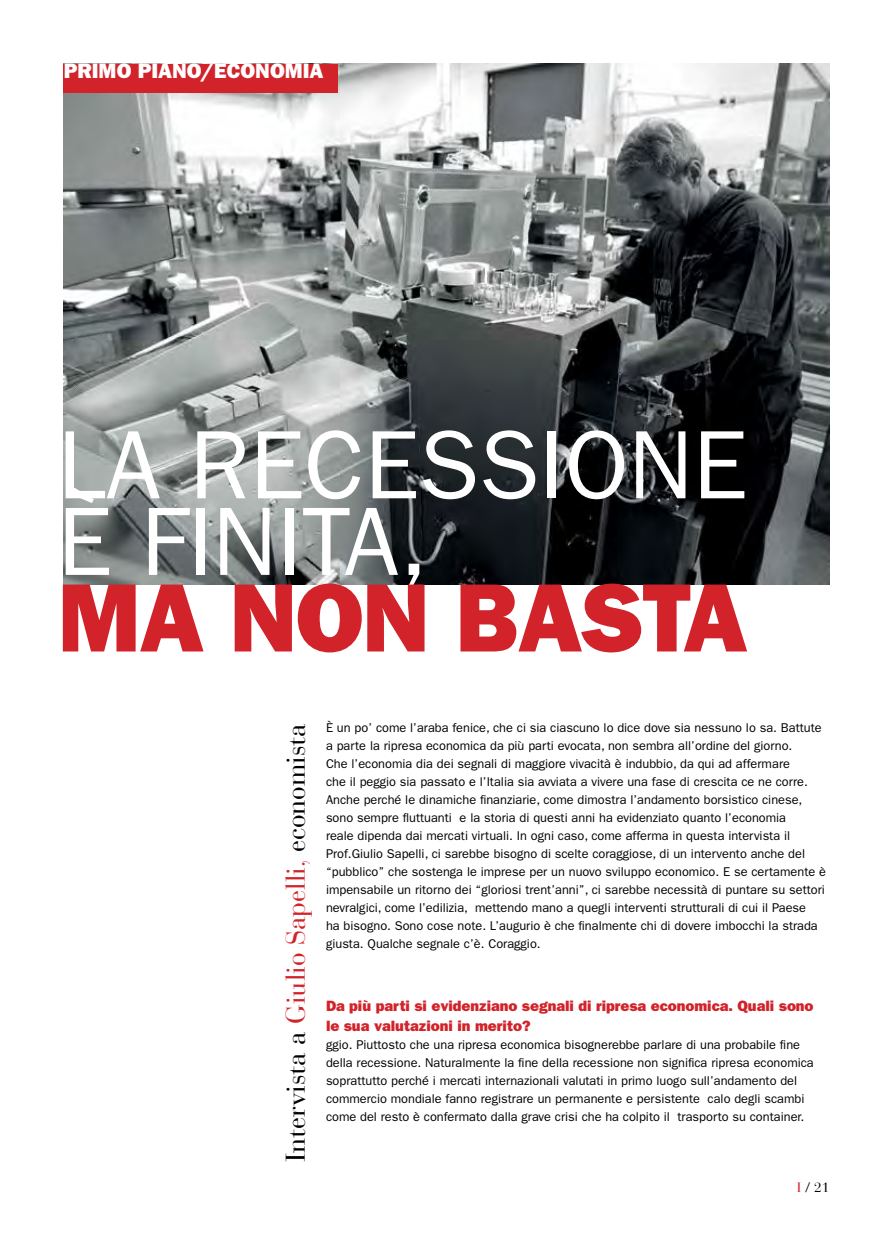
<style>
.page{position:relative;width:893px;height:1234px;background:#fff}
.page>*{position:absolute;margin:0;border:0;box-sizing:border-box;transform-origin:0 0}
.t1{font:97.5px/76.5px "ITC Franklin Gothic Std";color:#fff}
.t2{font:27px "Bauer Bodoni LT";color:#000}
.t3{font:21px "ITC Franklin Gothic Std Hvy";color:#fff}
.t4{font:15px/19.5px "ITC Franklin Gothic Std Hvy";color:#d2232a}
.t5{font:13.5px "Bauer Bodoni LT";color:#000}
.t6{font:12.75px/18px "ITC Franklin Gothic Std";color:#000}
.s1{font-family:"ITC Franklin Gothic Std Hvy";color:#d2232a}
.s2{color:#d2232a}
</style>
<div class="page">
<img style="left:64px;top:64px;width:765px;height:520px">
<div style="left:64px;top:64px;width:274px;height:28px;background:#d2232a"></div>
<p class="t3" style="left:64px;top:59px;width:261px">PRIMO PIANO/ECONOMIA</p>
<p class="t1" style="left:57px;top:427px;width:691px">LA RECESSIONE<br>È FINITA,<br><span class="s1">MA NON BASTA</span></p>
<p class="t2" style="left:279px;top:1161px;width:440px;rotate:-90deg">Intervista a <span class="s2">Giulio Sapelli,</span> economista</p>
<p class="t6" style="left:326px;top:718px;width:501px">È un po’ come l’araba fenice, che ci sia ciascuno lo dice dove sia nessuno lo sa. Battute a parte la ripresa economica da più parti evocata, non sembra all’ordine del giorno.<br>Che l’economia dia dei segnali di maggiore vivacità è indubbio, da qui ad affermare<br>che il peggio sia passato e l’Italia sia avviata a vivere una fase di crescita ce ne corre.<br>Anche perché le dinamiche finanziarie, come dimostra l’andamento borsistico cinese, sono sempre fluttuanti e la storia di questi anni ha evidenziato quanto l’economia<br>reale dipenda dai mercati virtuali. In ogni caso, come afferma in questa intervista il Prof.Giulio Sapelli, ci sarebbe bisogno di scelte coraggiose, di un intervento anche del “pubblico” che sostenga le imprese per un nuovo sviluppo economico. E se certamente è impensabile un ritorno dei “gloriosi trent’anni”, ci sarebbe necessità di puntare su settori nevralgici, come l’edilizia, mettendo mano a quegli interventi strutturali di cui il Paese<br>ha bisogno. Sono cose note. L’augurio è che finalmente chi di dovere imbocchi la strada giusta. Qualche segnale c’è. Coraggio.</p>
<p class="t4" style="left:326px;top:995px;width:489px">Da più parti si evidenziano segnali di ripresa economica. Quali sono le sua valutazioni in merito?</p>
<p class="t6" style="left:326px;top:1035px;width:489px">ggio. Piuttosto che una ripresa economica bisognerebbe parlare di una probabile fine della recessione. Naturalmente la fine della recessione non significa ripresa economica soprattutto perché i mercati internazionali valutati in primo luogo sull’andamento del commercio mondiale fanno registrare un permanente e persistente calo degli scambi come del resto è confermato dalla grave crisi che ha colpito il trasporto su container.</p>
<p class="t5" style="left:797px;top:1179px;width:34px"><span class="s2">I</span> / 21</p>
</div>
